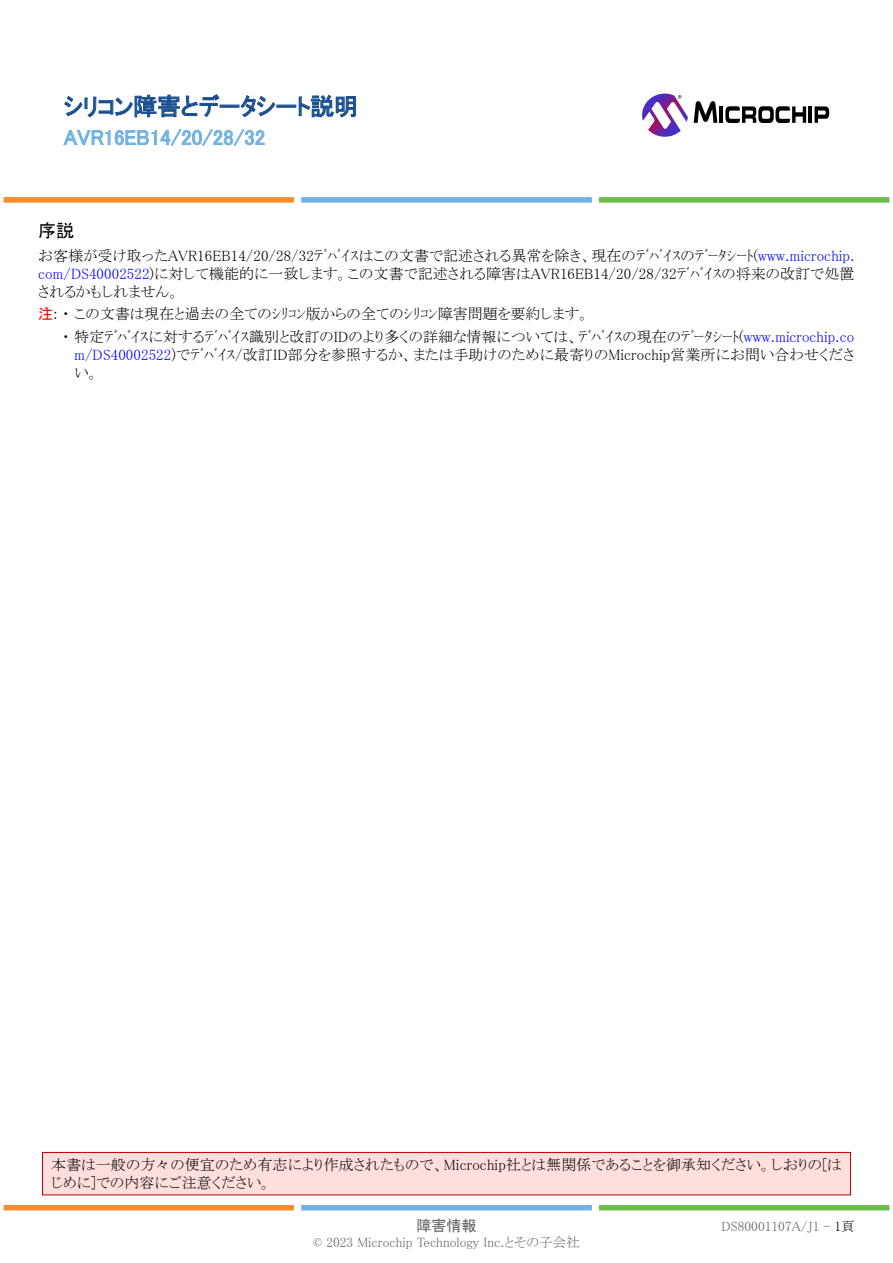
<style>
.page{position:relative;width:893px;height:1263px;background:#fff}
.page>*{position:absolute;margin:0;border:0;box-sizing:border-box;transform-origin:0 0}
.t1{font:24px "MS P Gothic";letter-spacing:-.015em;color:#194f90;scale:.9 1}
.t2{font:21px "MS P Gothic";color:#6fb2e3}
.t3{font:18px "MS P Gothic";color:#000}
.t4{font:15px/18px "MS P Mincho";letter-spacing:.005em;color:#000}
.t5{font:15px "MS P Gothic";color:#646464}
.t6{font:13.5px "MS P Mincho";color:#646464}
.s1{color:#00f}
.s2{font-family:"MS P Gothic";color:#f00}
.s3{color:#000}
</style>
<div class="page">
<div style="left:4px;top:197px;width:290px;height:5px;background:#f98d2b"></div>
<div style="left:301px;top:197px;width:291px;height:5px;background:#6fb2e3"></div>
<div style="left:599px;top:197px;width:290px;height:5px;background:#6abf4b"></div>
<div style="left:4px;top:1205px;width:290px;height:5px;background:#f98d2b"></div>
<div style="left:301px;top:1205px;width:291px;height:5px;background:#6fb2e3"></div>
<div style="left:599px;top:1205px;width:290px;height:5px;background:#6abf4b"></div>
<svg style="left:64px;top:94px;width:292px;height:24px"></svg>
<svg style="left:63px;top:129px;width:202px;height:17px"></svg>
<svg style="left:694px;top:101px;width:23px;height:22px"></svg>
<hr style="left:720px;top:106px;width:3px;height:17px;background:#000">
<hr style="left:809px;top:106px;width:3px;height:17px;background:#000">
<svg style="left:815px;top:106px;width:14px;height:17px"></svg>
<svg style="left:725px;top:106px;width:81px;height:17px"></svg>
<svg style="left:642px;top:93px;width:46px;height:44px"></svg>
<div style="left:43px;top:1152px;width:807px;height:43px;background:#ffdede"></div>
<div style="left:42px;top:1152px;width:809px;height:43px;border:1px solid #c00000"></div>
<h1 class="t1" style="left:64px;top:94px;width:328px">シリコン障害とデータシート説明</h1>
<h2 class="t2" style="left:64px;top:127px;width:203px">AVR16EB14/20/28/32</h2>
<p class="t3" style="left:38px;top:221px;width:37px">序説</p>
<p class="t4" style="left:38px;top:246px;width:818px;text-align:justify">お客様が受け取ったAVR16EB14/20/28/32ﾃﾞﾊﾞｲｽはこの文書で記述される異常を除き、現在のﾃﾞﾊﾞｲｽのﾃﾞｰﾀｼｰﾄ(<span class="s1">www.microchip. com/DS40002522</span>)に対して機能的に一致します。この文書で記述される障害はAVR16EB14/20/28/32ﾃﾞﾊﾞｲｽの将来の改訂で処置されるかもしれません。</p>
<p class="t4" style="left:62px;top:302px;width:794px;line-height:22.5px;text-indent:-24px"><span class="s2">注</span>: ・ この文書は現在と過去の全てのｼﾘｺﾝ版からの全てのｼﾘｺﾝ障害問題を要約します。<br>・ 特定ﾃﾞﾊﾞｲｽに対するﾃﾞﾊﾞｲｽ識別と改訂のIDのより多くの詳細な情報については、ﾃﾞﾊﾞｲｽの現在のﾃﾞｰﾀｼｰﾄ(<span class="s1">www.microchip.co</span></p>
<p class="t4" style="left:74px;top:345px;width:782px"><span class="s1">m/DS40002522</span>)でﾃﾞﾊﾞｲｽ/改訂ID部分を参照するか、または手助けのために最寄りのMicrochip営業所にお問い合わせください。</p>
<p class="t4" style="left:51px;top:1155px;width:792px">本書は一般の方々の便宜のため有志により作成されたもので、Microchip社とは無関係であることを御承知ください。しおりの[はじめに]での内容にご注意ください。</p>
<p class="t5" style="left:416px;top:1218px;width:61px">障害情報</p>
<p class="t6" style="left:313px;top:1235px;width:268px">© 2023 Microchip Technology Inc.とその子会社</p>
<p class="t6" style="left:722px;top:1219px;width:135px">DS80001107A/J1 - <span class="s3">1頁</span></p>
</div>
